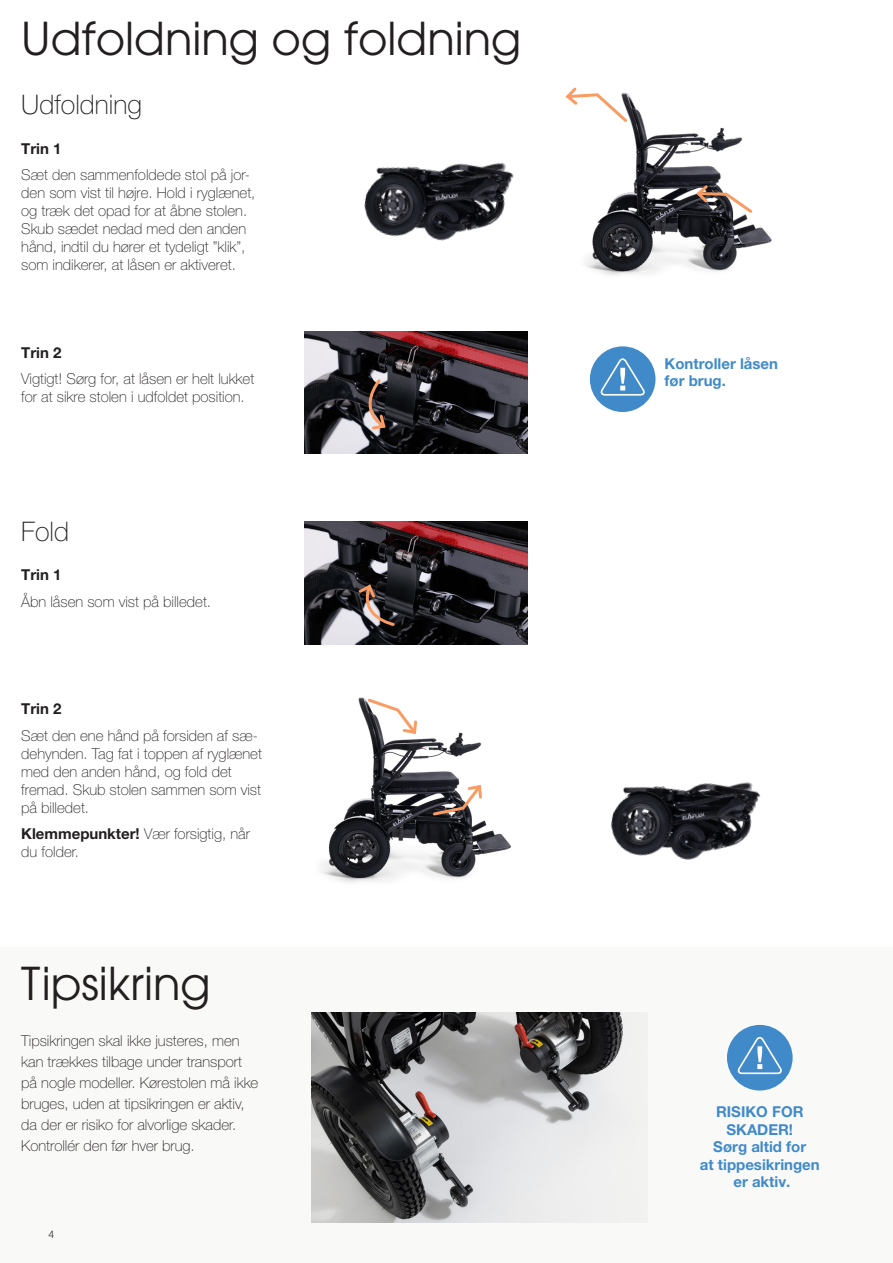
<style>
.page{position:relative;width:893px;height:1263px;background:#fff}
.page>*{position:absolute;margin:0;border:0;box-sizing:border-box;transform-origin:0 0}
.t1{font:45px "ITC Avant Garde Pro";color:#231f20}
.t2{font:100 27px "Helvetica Neue LT Pro";color:#231f20}
.Brödtext{font:100 15px/18px "Helvetica Neue LT Pro";color:#231f20}
.Mellanrubrik{font:100 15px/18px "Helvetica Neue LT Pro";color:#231f20}
.Mellanrubrik-2{font:700 15px "Helvetica Neue LT Pro";color:#408ac9}
.Mellanrubrik-3{font:700 15px "Helvetica Neue LT Pro";color:#231f20}
.t3{font:300 10.5px "Helvetica Neue";color:#231f20}
.s1{font-weight:700}
</style>
<div class="page">
<div style="left:0;top:947px;width:893px;height:316px;background:#f9f9f8"></div>
<img style="left:305px;top:331px;width:222px;height:123px">
<img style="left:305px;top:521px;width:222px;height:123px">
<img style="left:321px;top:697px;width:190px;height:186px">
<img style="left:586px;top:96px;width:186px;height:179px">
<img style="left:364px;top:162px;width:150px;height:79px">
<svg style="left:694px;top:183px;width:61px;height:33px"></svg>
<svg style="left:431px;top:782px;width:53px;height:35px"></svg>
<svg style="left:365px;top:697px;width:54px;height:39px"></svg>
<svg style="left:356px;top:378px;width:32px;height:53px;background:#574b48"></svg>
<svg style="left:356px;top:582px;width:40px;height:45px;background:#584d4b"></svg>
<img style="left:312px;top:1012px;width:313px;height:211px">
<svg style="left:565px;top:87px;width:65px;height:38px"></svg>
<div style="left:590px;top:346px;width:65px;height:66px;background:#408ac9;border-radius:50%"></div>
<svg style="left:600px;top:358px;width:45px;height:38px"></svg>
<div style="left:727px;top:1025px;width:66px;height:65px;background:#408ac9;border-radius:50%"></div>
<svg style="left:737px;top:1037px;width:45px;height:38px"></svg>
<img style="left:611px;top:782px;width:150px;height:78px">
<p class="t1" style="left:21px;top:10px;width:502px">Udfoldning og foldning</p>
<p class="t2" style="left:21px;top:89px;width:122px">Udfoldning</p>
<p class="Mellanrubrik-3" style="left:21px;top:139px;width:42px">Trin 1</p>
<p class="Brödtext" style="left:21px;top:166px;width:236px">Sæt den sammenfoldede stol på jor&shy;den som vist til højre. Hold i ryglænet, og træk det opad for at åbne stolen.<br>Skub sædet nedad med den anden hånd, indtil du hører et tydeligt ”klik”, som indikerer, at låsen er aktiveret.</p>
<p class="Mellanrubrik-3" style="left:21px;top:343px;width:42px">Trin 2</p>
<p class="Brödtext" style="left:21px;top:370px;width:234px">Vigtigt! Sørg for, at låsen er helt lukket for at sikre stolen i udfoldet position.</p>
<p class="t2" style="left:21px;top:516px;width:49px">Fold</p>
<p class="Mellanrubrik-3" style="left:21px;top:566px;width:42px">Trin 1</p>
<p class="Brödtext" style="left:21px;top:592px;width:191px">Åbn låsen som vist på billedet.</p>
<p class="Mellanrubrik-3" style="left:21px;top:699px;width:42px">Trin 2</p>
<p class="Mellanrubrik" style="left:21px;top:726px;width:242px">Sæt den ene hånd på forsiden af sæ&shy;dehynden. Tag fat i toppen af ryglænet med den anden hånd, og fold det fremad. Skub stolen sammen som vist på billedet.</p>
<p class="Mellanrubrik" style="left:21px;top:825px;width:230px"><span class="s1">Klemmepunkter!</span> Vær forsigtig, når du folder.</p>
<p class="t1" style="left:21px;top:955px;width:191px">Tipsikring</p>
<p class="Brödtext" style="left:21px;top:1030px;width:239px;line-height:21px">Tipsikringen skal ikke justeres, men kan trækkes tilbage under transport på nogle modeller. Kørestolen må ikke bruges, uden at tipsikringen er aktiv, da der er risiko for alvorlige skader.<br>Kontrollér den før hver brug.</p>
<p class="t3" style="left:49px;top:1226px;width:7px">4</p>
<p class="Mellanrubrik-2" style="left:664px;top:354px;width:115px">Kontroller låsen</p>
<p class="Mellanrubrik-2" style="left:664px;top:372px;width:63px">før brug.</p>
<p class="Mellanrubrik-2" style="left:716px;top:1103px;width:89px">RISIKO FOR</p>
<p class="Mellanrubrik-2" style="left:726px;top:1120px;width:68px">SKADER!</p>
<p class="Mellanrubrik-2" style="left:713px;top:1138px;width:95px">Sørg altid for</p>
<p class="Mellanrubrik-2" style="left:700px;top:1155px;width:121px">at tippesikringen</p>
<p class="Mellanrubrik-2" style="left:733px;top:1173px;width:58px">er aktiv.</p>
</div>
